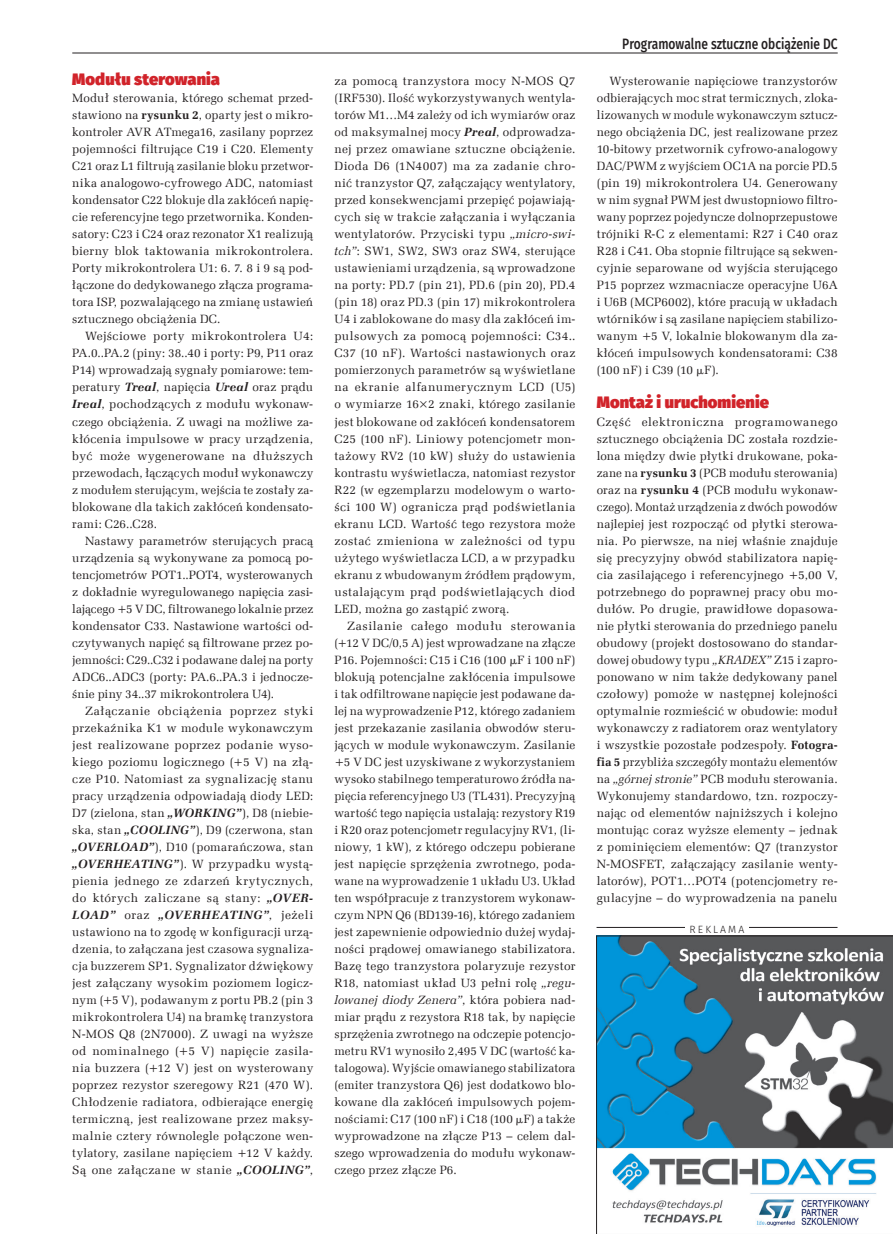
<style>
.page{position:relative;width:893px;height:1234px;background:#fff}
.page>*{position:absolute;margin:0;border:0;box-sizing:border-box;transform-origin:0 0}
._3_Srodtytul{font:900 16.5px "Fira Sans";letter-spacing:.005em;color:#d1232a}
.t1{font:500 15px "Fira Sans";color:#231f20;scale:.8 1}
._1_Body{font:12px/17px "Zapf Ellipt EU";letter-spacing:.015em;color:#231f20;text-align:justify}
.t2{font:300 10.5px "Fira Sans";letter-spacing:.2em;color:#231f20}
.s1{font-weight:700}
.s2{font-weight:700;font-style:italic}
.s3{font-style:italic}
.s4{font-family:"Math With Greek"}
</style>
<div class="page">
<hr style="left:597px;top:926px;width:240px;height:1px;background:#231f20">
<div style="left:685px;top:918px;width:64px;height:19px;background:#fff"></div>
<svg style="left:596px;top:935px;width:297px;height:298px"></svg>
<hr style="left:72px;top:53px;width:766px;height:1px;background:#231f20">
<p class="_3_Srodtytul" style="left:72px;top:64px;width:149px">Modułu sterowania</p>
<p class="_1_Body" style="left:72px;top:90px;width:242px">Moduł sterowania, którego schemat przed&shy;stawiono na <span class="s1">rysunku 2</span>, oparty jest o mikro&shy;kontroler AVR ATmega16, zasilany poprzez pojemności filtrujące C19 i C20. Elementy C21 oraz L1 filtrują zasilanie bloku przetwor&shy;nika analogowo-cyfrowego ADC, natomiast kondensator C22 blokuje dla zakłóceń napię&shy;cie referencyjne tego przetwornika. Konden&shy;satory: C23 i C24 oraz rezonator X1 realizują bierny blok taktowania mikrokontrolera.<br>Porty mikrokontrolera U1: 6. 7. 8 i 9 są pod&shy;łączone do dedykowanego złącza programa&shy;tora ISP, pozwalającego na zmianę ustawień sztucznego obciążenia DC.</p>
<p class="_1_Body" style="left:72px;top:328px;width:242px;text-indent:13px">Wejściowe porty mikrokontrolera U4:<br>PA.0..PA.2 (piny: 38..40 i porty: P9, P11 oraz P14) wprowadzają sygnały pomiarowe: tem&shy;peratury <span class="s2">Treal</span>, napięcia <span class="s2">Ureal</span> oraz prądu <span class="s2">Ireal</span>, pochodzących z modułu wykonaw&shy;czego obciążenia. Z uwagi na możliwe za&shy;kłócenia impulsowe w pracy urządzenia, być może wygenerowane na dłuższych przewodach, łączących moduł wykonawczy z modułem sterującym, wejścia te zostały za&shy;blokowane dla takich zakłóceń kondensato&shy;rami: C26..C28.</p>
<p class="_1_Body" style="left:72px;top:532px;width:242px;text-indent:13px">Nastawy parametrów sterujących pracą urządzenia są wykonywane za pomocą po&shy;tencjometrów POT1..POT4, wysterowanych z dokładnie wyregulowanego napięcia zasi&shy;lającego +5 V DC, filtrowanego lokalnie przez kondensator C33. Nastawione wartości od&shy;czytywanych napięć są filtrowane przez po&shy;jemności: C29..C32 i podawane dalej na porty ADC6..ADC3 (porty: PA.6..PA.3 i jednocze&shy;śnie piny 34..37 mikrokontrolera U4).</p>
<p class="_1_Body" style="left:72px;top:702px;width:242px;text-indent:13px">Załączanie obciążenia poprzez styki przekaźnika K1 w module wykonawczym jest realizowane poprzez podanie wyso&shy;kiego poziomu logicznego (+5 V) na złą&shy;cze P10. Natomiast za sygnalizację stanu pracy urządzenia odpowiadają diody LED:<br>D7 (zielona, stan <span class="s2">„WORKING”</span>), D8 (niebie&shy;ska, stan <span class="s2">„COOLING”</span>), D9 (czerwona, stan <span class="s2">„OVERLOAD”</span>), D10 (pomarańczowa, stan <span class="s2">„OVERHEATING”</span>). W przypadku wystą&shy;pienia jednego ze zdarzeń krytycznych, do których zaliczane są stany: <span class="s2">„OVER-LOAD”</span> oraz <span class="s2">„OVERHEATING”</span>, jeżeli ustawiono na to zgodę w konfiguracji urzą&shy;dzenia, to załączana jest czasowa sygnaliza&shy;cja buzzerem SP1. Sygnalizator dźwiękowy jest załączany wysokim poziomem logicz&shy;nym (+5 V), podawanym z portu PB.2 (pin 3 mikrokontrolera U4) na bramkę tranzystora N-MOS Q8 (2N7000). Z uwagi na wyższe od nominalnego (+5 V) napięcie zasila&shy;nia buzzera (+12 V) jest on wysterowany poprzez rezystor szeregowy R21 (470 W).<br>Chłodzenie radiatora, odbierające energię termiczną, jest realizowane przez maksy&shy;malnie cztery równolegle połączone wen&shy;tylatory, zasilane napięciem +12 V każdy.<br>Są one załączane w stanie <span class="s2">„COOLING”</span>,</p>
<p class="_1_Body" style="left:334px;top:73px;width:242px">za pomocą tranzystora mocy N-MOS Q7 (IRF530). Ilość wykorzystywanych wentyla&shy;torów M1…M4 zależy od ich wymiarów oraz od maksymalnej mocy <span class="s2">Preal</span>, odprowadza&shy;nej przez omawiane sztuczne obciążenie.<br>Dioda D6 (1N4007) ma za zadanie chro&shy;nić tranzystor Q7, załączający wentylatory, przed konsekwencjami przepięć pojawiają&shy;cych się w trakcie załączania i wyłączania wentylatorów. Przyciski typu <span class="s3">„micro-swi&shy;tch”</span>: SW1, SW2, SW3 oraz SW4, sterujące ustawieniami urządzenia, są wprowadzone na porty: PD.7 (pin 21), PD.6 (pin 20), PD.4 (pin 18) oraz PD.3 (pin 17) mikrokontrolera U4 i zablokowane do masy dla zakłóceń im&shy;pulsowych za pomocą pojemności: C34..<br>C37 (10 nF). Wartości nastawionych oraz pomierzonych parametrów są wyświetlane na ekranie alfanumerycznym LCD (U5) o wymiarze 16×2 znaki, którego zasilanie jest blokowane od zakłóceń kondensatorem C25 (100 nF). Liniowy potencjometr mon&shy;tażowy RV2 (10 kW) służy do ustawienia kontrastu wyświetlacza, natomiast rezystor R22 (w egzemplarzu modelowym o warto&shy;ści 100 W) ogranicza prąd podświetlania ekranu LCD. Wartość tego rezystora może zostać zmieniona w zależności od typu użytego wyświetlacza LCD, a w przypadku ekranu z wbudowanym źródłem prądowym, ustalającym prąd podświetlających diod LED, można go zastąpić zworą.</p>
<p class="_1_Body" style="left:334px;top:617px;width:242px;text-indent:13px">Zasilanie całego modułu sterowania (+12 V DC/0,5 A) jest wprowadzane na złącze P16. Pojemności: C15 i C16 (100 <span class="s4">m</span>F i 100 nF) blokują potencjalne zakłócenia impulsowe i tak odfiltrowane napięcie jest podawane da&shy;lej na wyprowadzenie P12, którego zadaniem jest przekazanie zasilania obwodów steru&shy;jących w module wykonawczym. Zasilanie +5 V DC jest uzyskiwane z wykorzystaniem wysoko stabilnego temperaturowo źródła na&shy;pięcia referencyjnego U3 (TL431). Precyzyjną wartość tego napięcia ustalają: rezystory R19 i R20 oraz potencjometr regulacyjny RV1, (li&shy;niowy, 1 kW), z którego odczepu pobierane jest napięcie sprzężenia zwrotnego, poda&shy;wane na wyprowadzenie 1 układu U3. Układ ten współpracuje z tranzystorem wykonaw&shy;czym NPN Q6 (BD139-16), którego zadaniem jest zapewnienie odpowiednio dużej wydaj&shy;ności prądowej omawianego stabilizatora.<br>Bazę tego tranzystora polaryzuje rezystor R18, natomiast układ U3 pełni rolę <span class="s3">„regu&shy;lowanej diody Zenera”</span>, która pobiera nad&shy;miar prądu z rezystora R18 tak, by napięcie sprzężenia zwrotnego na odczepie potencjo&shy;metru RV1 wynosiło 2,495 V DC (wartość ka&shy;talogowa). Wyjście omawianego stabilizatora (emiter tranzystora Q6) jest dodatkowo blo&shy;kowane dla zakłóceń impulsowych pojem&shy;nościami: C17 (100 nF) i C18 (100 <span class="s4">m</span>F) a także wyprowadzone na złącze P13 – celem dal&shy;szego wprowadzenia do modułu wykonaw&shy;czego przez złącze P6.</p>
<p class="t1" style="left:622px;top:32px;width:271px">Programowalne sztuczne obciążenie DC</p>
<p class="_1_Body" style="left:597px;top:73px;width:242px;text-indent:13px">Wysterowanie napięciowe tranzystorów odbierających moc strat termicznych, zloka&shy;lizowanych w module wykonawczym sztucz&shy;nego obciążenia DC, jest realizowane przez 10-bitowy przetwornik cyfrowo-analogowy DAC/PWM z wyjściem OC1A na porcie PD.5 (pin 19) mikrokontrolera U4. Generowany w nim sygnał PWM jest dwustopniowo filtro&shy;wany poprzez pojedyncze dolnoprzepustowe trójniki R-C z elementami: R27 i C40 oraz R28 i C41. Oba stopnie filtrujące są sekwen&shy;cyjnie separowane od wyjścia sterującego P15 poprzez wzmacniacze operacyjne U6A i U6B (MCP6002), które pracują w układach wtórników i są zasilane napięciem stabilizo&shy;wanym +5 V, lokalnie blokowanym dla za&shy;kłóceń impulsowych kondensatorami: C38 (100 nF) i C39 (10 <span class="s4">m</span>F).</p>
<p class="_3_Srodtytul" style="left:597px;top:387px;width:174px">Montaż i uruchomienie</p>
<p class="_1_Body" style="left:597px;top:413px;width:242px">Część elektroniczna programowanego sztucznego obciążenia DC została rozdzie&shy;lona między dwie płytki drukowane, poka&shy;zane na <span class="s1">rysunku 3</span> (PCB modułu sterowania) oraz na <span class="s1">rysunku 4</span> (PCB modułu wykonaw&shy;czego). Montaż urządzenia z dwóch powodów najlepiej jest rozpocząć od płytki sterowa&shy;nia. Po pierwsze, na niej właśnie znajduje się precyzyjny obwód stabilizatora napię&shy;cia zasilającego i referencyjnego +5,00 V, potrzebnego do poprawnej pracy obu mo&shy;dułów. Po drugie, prawidłowe dopasowa&shy;nie płytki sterowania do przedniego panelu obudowy (projekt dostosowano do standar&shy;dowej obudowy typu <span class="s3">„KRADEX”</span> Z15 i zapro&shy;ponowano w nim także dedykowany panel czołowy) pomoże w następnej kolejności optymalnie rozmieścić w obudowie: moduł wykonawczy z radiatorem oraz wentylatory i wszystkie pozostałe podzespoły. <span class="s1">Fotogra&shy;fia 5</span> przybliża szczegóły montażu elementów na <span class="s3">„górnej stronie”</span> PCB modułu sterowania.<br>Wykonujemy standardowo, tzn. rozpoczy&shy;nając od elementów najniższych i kolejno montując coraz wyższe elementy – jednak z pominięciem elementów: Q7 (tranzystor N-MOSFET, załączający zasilanie wenty&shy;latorów), POT1…POT4 (potencjometry re&shy;gulacyjne – do wyprowadzenia na panelu</p>
<p class="t2" style="left:689px;top:922px;width:56px">REKLAMA</p>
</div>
